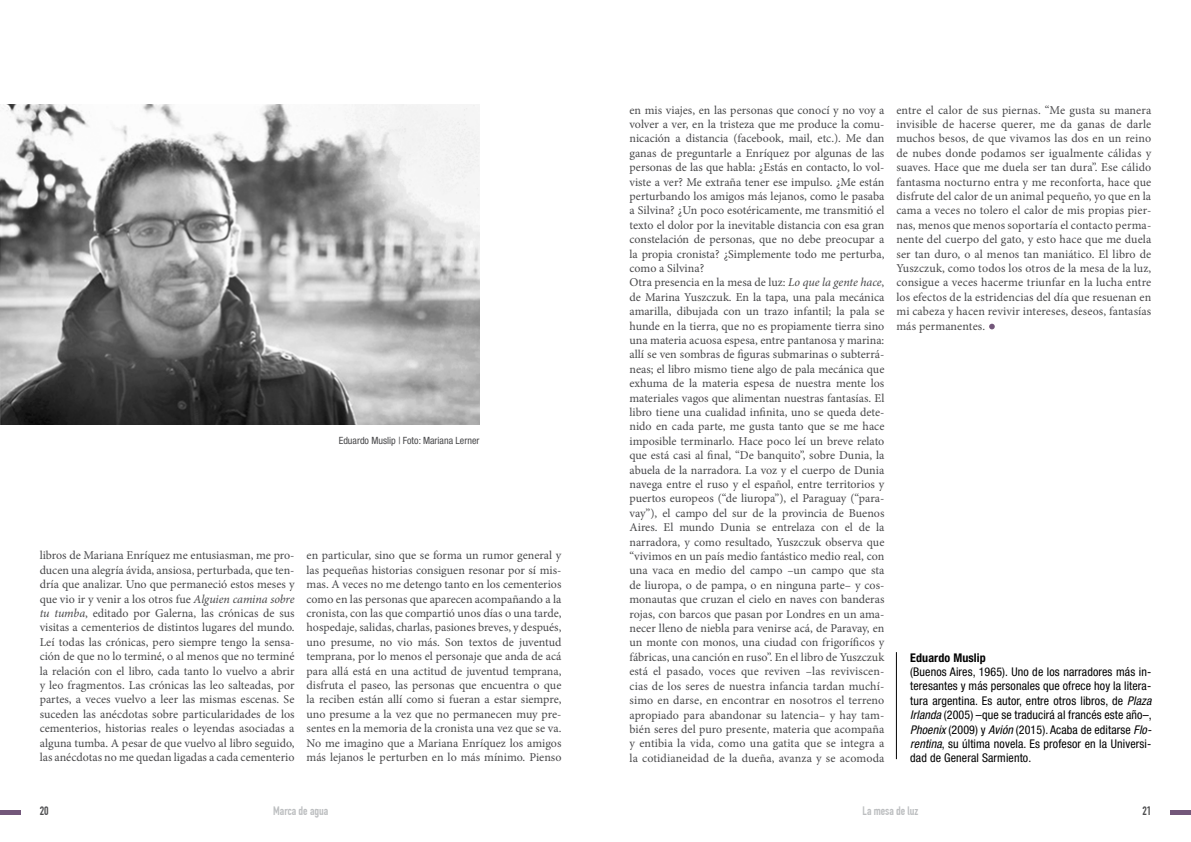
<style>
.page{position:relative;width:1191px;height:842px;background:#fff}
.page>*{position:absolute;margin:0;border:0;box-sizing:border-box;transform-origin:0 0}
.t1{font:12px/14.4px "Minion Pro";color:#48484a;text-align:justify}
.t2{font:condensed 12px/14.4px "Helvetica Neue";letter-spacing:.01em;color:#000;text-align:justify}
.t3{font:700 12px "DIN Condensed";color:#bcbec0}
.t4{font:700 condensed 12px "Helvetica Neue";color:#000}
.t5{font:700 12px "DIN Condensed";color:#4d4d4f}
.t6{font:condensed 10px "Helvetica Neue";color:#48484a}
.s1{font-style:italic}
</style>
<div class="page">
<div style="left:1170px;top:810px;width:21px;height:5px;background:#73577a"></div>
<div style="left:0;top:810px;width:21px;height:5px;background:#73577a"></div>
<img style="left:0;top:105px;width:479px;height:319px">
<hr style="left:896px;top:652px;width:1px;height:107px;background:#000">
<svg style="left:989px;top:324px;width:5px;height:5px"></svg>
<p class="t6" style="left:339px;top:435px;width:142px">Eduardo Muslip | Foto: Mariana Lerner</p>
<p class="t1" style="left:40px;top:548px;width:256px">libros de Mariana Enríquez me entusiasman, me pro&shy;ducen una alegría ávida, ansiosa, perturbada, que ten&shy;dría que analizar. Uno que permaneció estos meses y que vio ir y venir a los otros fue <span class="s1">Alguien camina sobre tu tumba</span>, editado por Galerna, las crónicas de sus visitas a cementerios de distintos lugares del mundo.<br>Leí todas las crónicas, pero siempre tengo la sensa&shy;ción de que no lo terminé, o al menos que no terminé la relación con el libro, cada tanto lo vuelvo a abrir y leo fragmentos. Las crónicas las leo salteadas, por partes, a veces vuelvo a leer las mismas escenas. Se suceden las anécdotas sobre particularidades de los cementerios, historias reales o leyendas asociadas a alguna tumba. A pesar de que vuelvo al libro seguido, las anécdotas no me quedan ligadas a cada cementerio</p>
<p class="t1" style="left:306px;top:548px;width:256px">en particular, sino que se forma un rumor general y las pequeñas historias consiguen resonar por sí mis&shy;mas. A veces no me detengo tanto en los cementerios como en las personas que aparecen acompañando a la cronista, con las que compartió unos días o una tarde, hospedaje, salidas, charlas, pasiones breves, y después, uno presume, no vio más. Son textos de juventud temprana, por lo menos el personaje que anda de acá para allá está en una actitud de juventud temprana, disfruta el paseo, las personas que encuentra o que la reciben están allí como si fueran a estar siempre, uno presume a la vez que no permanecen muy pre&shy;sentes en la memoria de la cronista una vez que se va.<br>No me imagino que a Mariana Enríquez los amigos más lejanos le perturben en lo más mínimo. Pienso</p>
<p class="t1" style="left:629px;top:103px;width:256px;text-align:left">en mis viajes, en las personas que conocí y no voy a volver a ver, en la tristeza que me produce la comu&shy;nicación a distancia (facebook, mail, etc.). Me dan ganas de preguntarle a Enríquez por algunas de las personas de las que habla: ¿Estás en contacto, lo vol&shy;viste a ver? Me extraña tener ese impulso. ¿Me están perturbando los amigos más lejanos, como le pasaba a Silvina? ¿Un poco esotéricamente, me transmitió el texto el dolor por la inevitable distancia con esa gran constelación de personas, que no debe preocupar a la propia cronista? ¿Simplemente todo me perturba, como a Silvina?<br>Otra presencia en la mesa de luz: <span class="s1">Lo que la gente hace</span>, de Marina Yuszczuk. En la tapa, una pala mecánica amarilla, dibujada con un trazo infantil; la pala se hunde en la tierra, que no es propiamente tierra sino una materia acuosa espesa, entre pantanosa y marina: allí se ven sombras de figuras submarinas o subterrá&shy;neas; el libro mismo tiene algo de pala mecánica que exhuma de la materia espesa de nuestra mente los materiales vagos que alimentan nuestras fantasías. El libro tiene una cualidad infinita, uno se queda dete&shy;nido en cada parte, me gusta tanto que se me hace imposible terminarlo. Hace poco leí un breve relato que está casi al final, “De banquito”, sobre Dunia, la abuela de la narradora. La voz y el cuerpo de Dunia navega entre el ruso y el español, entre territorios y puertos europeos (“de liuropa”), el Paraguay (“para&shy;vay”), el campo del sur de la provincia de Buenos Aires. El mundo Dunia se entrelaza con el de la narradora, y como resultado, Yuszczuk observa que “vivimos en un país medio fantástico medio real, con una vaca en medio del campo –un campo que sta de liuropa, o de pampa, o en ninguna parte– y cos&shy;monautas que cruzan el cielo en naves con banderas rojas, con barcos que pasan por Londres en un ama&shy;necer lleno de niebla para venirse acá, de Paravay, en un monte con monos, una ciudad con frigoríficos y fábricas, una canción en ruso”. En el libro de Yuszczuk está el pasado, voces que reviven –las reviviscen&shy;cias de los seres de nuestra infancia tardan muchí&shy;simo en darse, en encontrar en nosotros el terreno apropiado para abandonar su latencia– y hay tam&shy;bién seres del puro presente, materia que acompaña y entibia la vida, como una gatita que se integra a la cotidianeidad de la dueña, avanza y se acomoda</p>
<p class="t1" style="left:896px;top:103px;width:256px">entre el calor de sus piernas. “Me gusta su manera invisible de hacerse querer, me da ganas de darle muchos besos, de que vivamos las dos en un reino de nubes donde podamos ser igualmente cálidas y suaves. Hace que me duela ser tan dura”. Ese cálido fantasma nocturno entra y me reconforta, hace que disfrute del calor de un animal pequeño, yo que en la cama a veces no tolero el calor de mis propias pier&shy;nas, menos que menos soportaría el contacto perma&shy;nente del cuerpo del gato, y esto hace que me duela ser tan duro, o al menos tan maniático. El libro de Yuszczuk, como todos los otros de la mesa de la luz, consigue a veces hacerme triunfar en la lucha entre los efectos de la estridencias del día que resuenan en mi cabeza y hacen revivir intereses, deseos, fantasías más permanentes.</p>
<p class="t4" style="left:910px;top:650px;width:77px">Eduardo Muslip</p>
<p class="t2" style="left:910px;top:664px;width:243px">(Buenos Aires, 1965). Uno de los narradores más in&shy;teresantes y más personales que ofrece hoy la litera&shy;tura argentina. Es autor, entre otros libros, de <span class="s1">Plaza Irlanda</span> (2005) –que se traducirá al francés este año–, <span class="s1">Phoenix</span> (2009) y <span class="s1">Avión</span> (2015). Acaba de editarse <span class="s1">Flo&shy;rentina</span>, su última novela. Es profesor en la Universi&shy;dad de General Sarmiento.</p>
<p class="t5" style="left:40px;top:804px;width:10px">20</p>
<p class="t3" style="left:273px;top:804px;width:56px">Marca de agua</p>
<p class="t3" style="left:862px;top:804px;width:57px">La mesa de luz</p>
<p class="t5" style="left:1142px;top:804px;width:10px">21</p>
</div>
